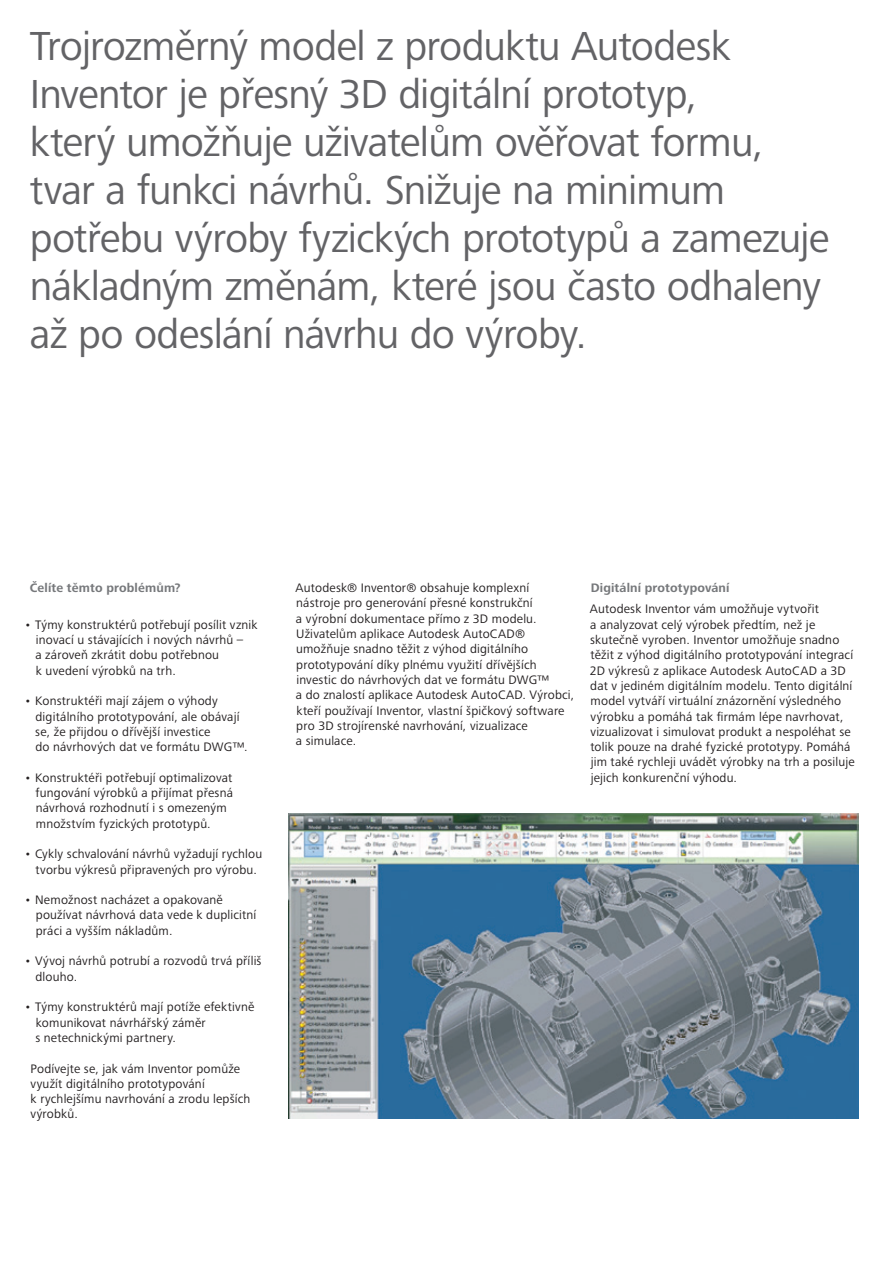
<style>
.page{position:relative;width:893px;height:1263px;background:#fff}
.page>*{position:absolute;margin:0;border:0;box-sizing:border-box;transform-origin:0 0}
.t1{font:42px/48px "Frutiger Next LTW1 G";letter-spacing:-.02em;color:#636366}
.t2{font:12.75px/15.3px "Frutiger Next LTW1 G";letter-spacing:.015em;color:#231f20}
.t3{font:700 12.75px "Frutiger Next LTW1 G";letter-spacing:.01em;color:#76787b}
</style>
<div class="page">
<img style="left:288px;top:813px;width:571px;height:305px">
<p class="t1" style="left:30px;top:23px;width:801px">Trojrozměrný model z produktu Autodesk Inventor je přesný 3D digitální prototyp,<br>který umožňuje uživatelům ověřovat formu, tvar a funkci návrhů. Snižuje na minimum potřebu výroby fyzických prototypů a zamezuje nákladným změnám, které jsou často odhaleny až po odeslání návrhu do výroby.</p>
<p class="t3" style="left:30px;top:581px;width:152px">Čelíte těmto problémům?</p>
<p class="t2" style="left:35px;top:617px;width:224px;text-indent:-11px">• Týmy konstruktérů potřebují posílit vznik inovací u stávajících i nových návrhů –<br>a zároveň zkrátit dobu potřebnou<br>k uvedení výrobků na trh.</p>
<p class="t2" style="left:35px;top:694px;width:214px;text-indent:-11px">• Konstruktéři mají zájem o výhody digitálního prototypování, ale obávají se, že přijdou o dřívější investice<br>do návrhových dat ve formátu DWG™.</p>
<p class="t2" style="left:36px;top:770px;width:199px;text-indent:-11px">• Konstruktéři potřebují optimalizovat fungování výrobků a přijímat přesná návrhová rozhodnutí i s omezeným množstvím fyzických prototypů.</p>
<p class="t2" style="left:25px;top:847px;width:239px;text-align:center">• Cykly schvalování návrhů vyžadují rychlou tvorbu výkresů připravených pro výrobu.</p>
<p class="t2" style="left:36px;top:893px;width:222px;text-indent:-11px">• Nemožnost nacházet a opakovaně používat návrhová data vede k duplicitní práci a vyšším nákladům.</p>
<p class="t2" style="left:36px;top:954px;width:228px;text-indent:-11px">• Vývoj návrhů potrubí a rozvodů trvá příliš dlouho.</p>
<p class="t2" style="left:35px;top:1000px;width:221px;text-indent:-11px">• Týmy konstruktérů mají potíže efektivně komunikovat návrhářský záměr<br>s netechnickými partnery.</p>
<p class="t2" style="left:30px;top:1061px;width:222px">Podívejte se, jak vám Inventor pomůže využít digitálního prototypování<br>k rychlejšímu navrhování a zrodu lepších výrobků.</p>
<p class="t2" style="left:296px;top:581px;width:280px">Autodesk® Inventor® obsahuje komplexní nástroje pro generování přesné konstrukční<br>a výrobní dokumentace přímo z 3D modelu.<br>Uživatelům aplikace Autodesk AutoCAD® umožňuje snadno těžit z výhod digitálního prototypování díky plnému využití dřívějších investic do návrhových dat ve formátu DWG™<br>a do znalostí aplikace Autodesk AutoCAD. Výrobci, kteří používají Inventor, vlastní špičkový software pro 3D strojírenské navrhování, vizualizace<br>a simulace.</p>
<p class="t3" style="left:591px;top:581px;width:140px">Digitální prototypování</p>
<p class="t2" style="left:590px;top:602px;width:266px">Autodesk Inventor vám umožňuje vytvořit<br>a analyzovat celý výrobek předtím, než je skutečně vyroben. Inventor umožňuje snadno těžit z výhod digitálního prototypování integrací 2D výkresů z aplikace Autodesk AutoCAD a 3D dat v jediném digitálním modelu. Tento digitální model vytváří virtuální znázornění výsledného výrobku a pomáhá tak firmám lépe navrhovat, vizualizovat i simulovat produkt a nespoléhat se tolik pouze na drahé fyzické prototypy. Pomáhá jim také rychleji uvádět výrobky na trh a posiluje jejich konkurenční výhodu.</p>
</div>
